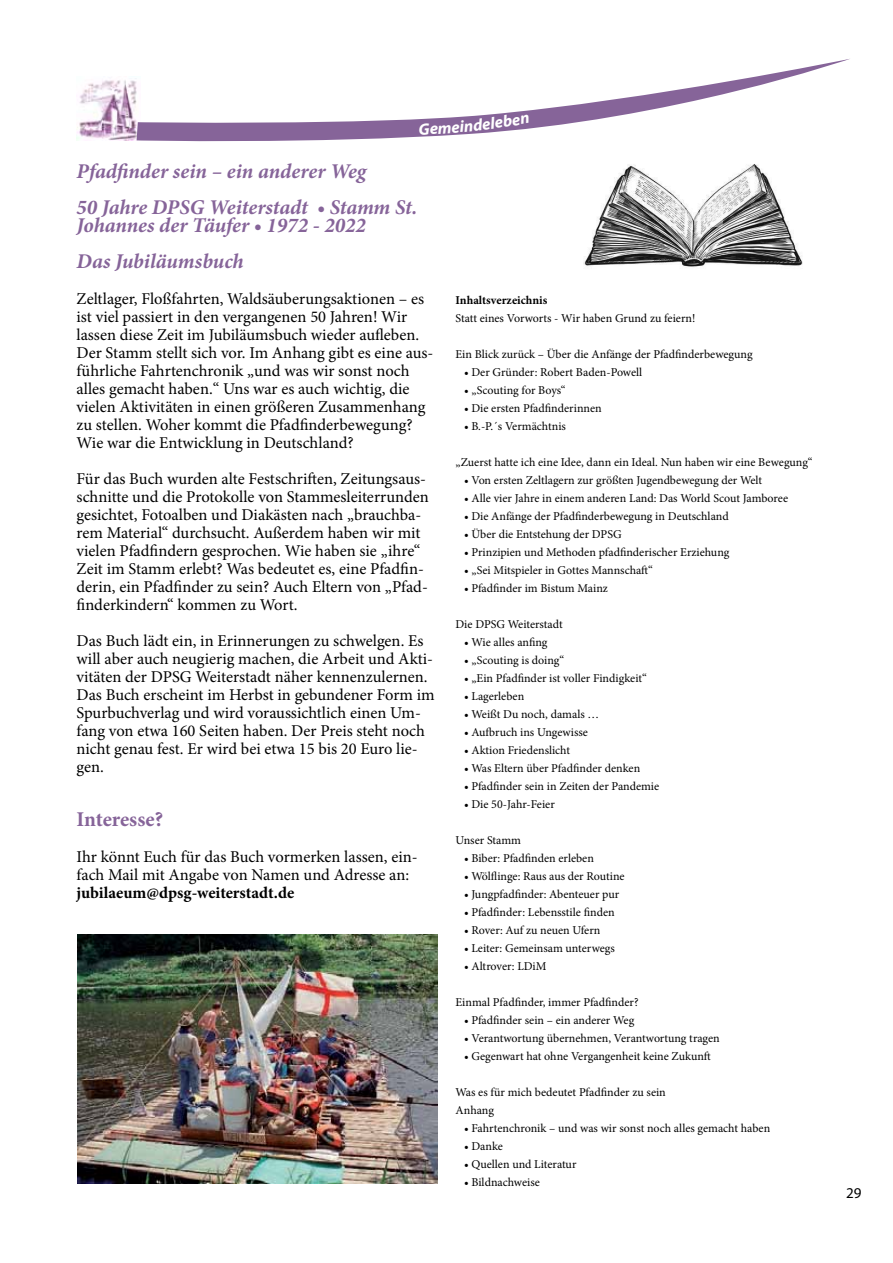
<style>
.page{position:relative;width:893px;height:1263px;background:#fff}
.page>*{position:absolute;margin:0;border:0;box-sizing:border-box;transform-origin:0 0}
.t1{font:italic 700 21px/36px "Minion Pro";letter-spacing:-.005em;color:#866499}
.t2{font:700 21px "Minion Pro";letter-spacing:-.005em;color:#866499}
.t3{font:16.5px/18px "Minion Pro";color:#000}
.t4{font:700 16.5px "Minion Pro";color:#000}
.t5{font:15px "Myriad Pro";color:#000}
.t6{font:12px/18px "Minion Pro";color:#000}
.t7{font:700 12px "Minion Pro";color:#000}
</style>
<div class="page">
<img style="left:77px;top:78px;width:60px;height:62px">
<svg style="left:137px;top:59px;width:713px;height:83px"></svg>
<img style="left:77px;top:934px;width:360px;height:250px">
<img style="left:583px;top:164px;width:220px;height:103px">
<svg style="left:419px;top:114px;width:110px;height:21px"></svg>
<h1 class="t1" style="left:77px;top:153px;width:342px">Pfadfinder sein – ein anderer Weg<br>50 Jahre DPSG Weiterstadt • Stamm St.</h1>
<h1 class="t1" style="left:77px;top:207px;width:291px">Johannes der Täufer • 1972 - 2022<br>Das Jubiläumsbuch</h1>
<p class="t3" style="left:77px;top:290px;width:358px">Zeltlager, Floßfahrten, Waldsäuberungsaktionen – es ist viel passiert in den vergangenen 50 Jahren! Wir lassen diese Zeit im Jubiläumsbuch wieder aufleben.<br>Der Stamm stellt sich vor. Im Anhang gibt es eine aus&shy;führliche Fahrtenchronik „und was wir sonst noch alles gemacht haben.“ Uns war es auch wichtig, die vielen Aktivitäten in einen größeren Zusammenhang zu stellen. Woher kommt die Pfadfinderbewegung?<br>Wie war die Entwicklung in Deutschland?</p>
<p class="t3" style="left:77px;top:470px;width:354px">Für das Buch wurden alte Festschriften, Zeitungsaus&shy;schnitte und die Protokolle von Stammesleiterrunden gesichtet, Fotoalben und Diakästen nach „brauchba&shy;rem Material“ durchsucht. Außerdem haben wir mit vielen Pfadfindern gesprochen. Wie haben sie „ihre“ Zeit im Stamm erlebt? Was bedeutet es, eine Pfadfin&shy;derin, ein Pfadfinder zu sein? Auch Eltern von „Pfad&shy;finderkindern“ kommen zu Wort.</p>
<p class="t3" style="left:77px;top:632px;width:360px">Das Buch lädt ein, in Erinnerungen zu schwelgen. Es will aber auch neugierig machen, die Arbeit und Akti&shy;vitäten der DPSG Weiterstadt näher kennenzulernen.<br>Das Buch erscheint im Herbst in gebundener Form im Spurbuchverlag und wird voraussichtlich einen Um&shy;fang von etwa 160 Seiten haben. Der Preis steht noch nicht genau fest. Er wird bei etwa 15 bis 20 Euro lie&shy;gen.</p>
<h1 class="t2" style="left:77px;top:805px;width:88px">Interesse?</h1>
<h2 class="t3" style="left:77px;top:848px;width:343px">Ihr könnt Euch für das Buch vormerken lassen, ein&shy;fach Mail mit Angabe von Namen und Adresse an:</h2>
<h2 class="t4" style="left:77px;top:881px;width:219px">jubilaeum@dpsg-weiterstadt.de</h2>
<p class="t7" style="left:455px;top:292px;width:93px">Inhaltsverzeichnis</p>
<p class="t6" style="left:455px;top:310px;width:241px">Statt eines Vorworts - Wir haben Grund zu feiern!</p>
<p class="t6" style="left:455px;top:346px;width:299px">Ein Blick zurück – Über die Anfänge der Pfadfinderbewegung</p>
<p class="t6" style="left:464px;top:364px;width:180px">• Der Gründer: Robert Baden-Powell</p>
<p class="t6" style="left:464px;top:382px;width:103px">• „Scouting for Boys“</p>
<p class="t6" style="left:464px;top:400px;width:139px">• Die ersten Pfadfinderinnen</p>
<p class="t6" style="left:464px;top:418px;width:104px">• B.-P.´s Vermächtnis</p>
<p class="t6" style="left:455px;top:454px;width:359px">„Zuerst hatte ich eine Idee, dann ein Ideal. Nun haben wir eine Bewegung“</p>
<p class="t6" style="left:464px;top:472px;width:300px">• Von ersten Zeltlagern zur größten Jugendbewegung der Welt</p>
<p class="t6" style="left:464px;top:490px;width:326px">• Alle vier Jahre in einem anderen Land: Das World Scout Jamboree</p>
<p class="t6" style="left:464px;top:508px;width:266px">• Die Anfänge der Pfadfinderbewegung in Deutschland</p>
<p class="t6" style="left:464px;top:526px;width:159px">• Über die Entstehung der DPSG</p>
<p class="t6" style="left:464px;top:544px;width:267px">• Prinzipien und Methoden pfadfinderischer Erziehung</p>
<p class="t6" style="left:464px;top:562px;width:191px">• „Sei Mitspieler in Gottes Mannschaft“</p>
<p class="t6" style="left:464px;top:580px;width:145px">• Pfadfinder im Bistum Mainz</p>
<p class="t6" style="left:455px;top:616px;width:109px">Die DPSG Weiterstadt</p>
<p class="t6" style="left:464px;top:634px;width:85px">• Wie alles anfing</p>
<p class="t6" style="left:464px;top:652px;width:102px">• „Scouting is doing“</p>
<p class="t6" style="left:464px;top:670px;width:184px">• „Ein Pfadfinder ist voller Findigkeit“</p>
<p class="t6" style="left:464px;top:688px;width:62px">• Lagerleben</p>
<p class="t6" style="left:464px;top:706px;width:137px">• Weißt Du noch, damals …</p>
<p class="t6" style="left:464px;top:724px;width:125px">• Aufbruch ins Ungewisse</p>
<p class="t6" style="left:464px;top:742px;width:108px">• Aktion Friedenslicht</p>
<p class="t6" style="left:464px;top:760px;width:178px">• Was Eltern über Pfadfinder denken</p>
<p class="t6" style="left:464px;top:778px;width:197px">• Pfadfinder sein in Zeiten der Pandemie</p>
<p class="t6" style="left:464px;top:796px;width:92px">• Die 50-Jahr-Feier</p>
<p class="t6" style="left:455px;top:832px;width:67px">Unser Stamm</p>
<p class="t6" style="left:464px;top:850px;width:131px">• Biber: Pfadfinden erleben</p>
<p class="t6" style="left:464px;top:868px;width:162px">• Wölflinge: Raus aus der Routine</p>
<p class="t6" style="left:464px;top:886px;width:157px">• Jungpfadfinder: Abenteuer pur</p>
<p class="t6" style="left:464px;top:904px;width:152px">• Pfadfinder: Lebensstile finden</p>
<p class="t6" style="left:464px;top:922px;width:138px">• Rover: Auf zu neuen Ufern</p>
<p class="t6" style="left:464px;top:940px;width:152px">• Leiter: Gemeinsam unterwegs</p>
<p class="t6" style="left:464px;top:958px;width:84px">• Altrover: LDiM</p>
<p class="t6" style="left:455px;top:994px;width:185px">Einmal Pfadfinder, immer Pfadfinder?</p>
<p class="t6" style="left:464px;top:1012px;width:172px">• Pfadfinder sein – ein anderer Weg</p>
<p class="t6" style="left:464px;top:1030px;width:257px">• Verantwortung übernehmen, Verantwortung tragen</p>
<p class="t6" style="left:464px;top:1048px;width:248px">• Gegenwart hat ohne Vergangenheit keine Zukunft</p>
<p class="t6" style="left:455px;top:1084px;width:212px">Was es für mich bedeutet Pfadfinder zu sein<br>Anhang</p>
<p class="t6" style="left:464px;top:1120px;width:308px">• Fahrtenchronik – und was wir sonst noch alles gemacht haben</p>
<p class="t6" style="left:464px;top:1138px;width:41px">• Danke</p>
<p class="t6" style="left:464px;top:1156px;width:114px">• Quellen und Literatur</p>
<p class="t6" style="left:464px;top:1174px;width:77px">• Bildnachweise</p>
<p class="t5" style="left:846px;top:1183px;width:17px">29</p>
</div>
